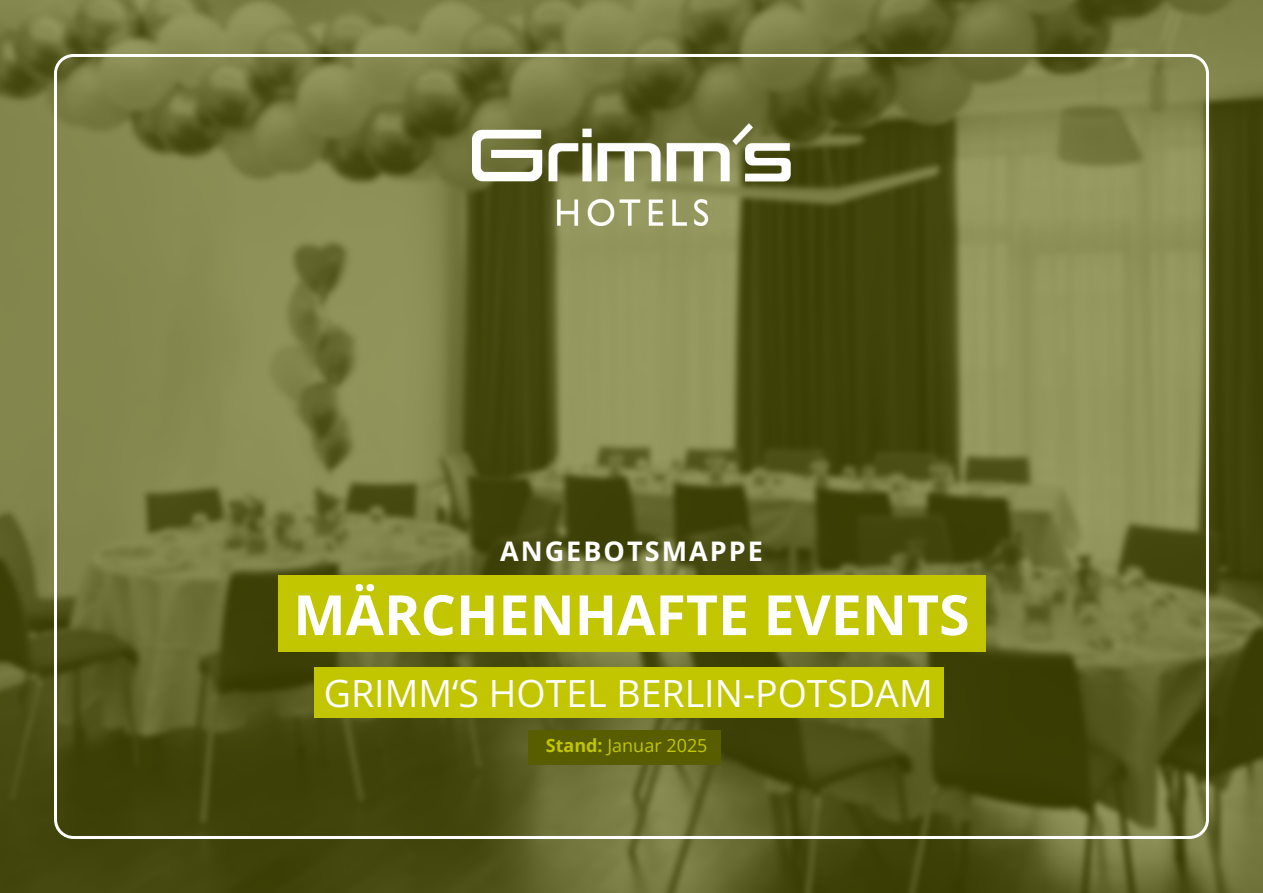
<style>
.page{position:relative;width:1263px;height:893px;background:#fff}
.page>*{position:absolute;margin:0;border:0;box-sizing:border-box;transform-origin:0 0}
.t1{font:700 55.5px "Open Sans";color:#fff}
.t2{font:37.5px "Open Sans";color:#fff}
.t3{font:700 27px "Open Sans";letter-spacing:.075em;color:#fff}
.t4{font:18px "Open Sans";color:#c1c600}
.s1{font-weight:700}
</style>
<div class="page">
<img style="left:0;top:0;width:1263px;height:893px">
<div style="left:278px;top:576px;width:707px;height:76px;background:#c1c600"></div>
<div style="left:314px;top:667px;width:630px;height:50px;background:#c1c600"></div>
<div style="left:528px;top:731px;width:193px;height:34px;background:#585e00"></div>
<img style="left:473px;top:123px;width:317px;height:102px">
<p class="t3" style="left:500px;top:532px;width:264px">ANGEBOTSMAPPE</p>
<h1 class="t1" style="left:293px;top:576px;width:678px">MÄRCHENHAFTE EVENTS</h1>
<p class="t2" style="left:324px;top:667px;width:610px">GRIMM‘S HOTEL BERLIN-POTSDAM</p>
<p class="t4" style="left:546px;top:733px;width:163px"><span class="s1">Stand:</span> Januar 2025</p>
</div>
